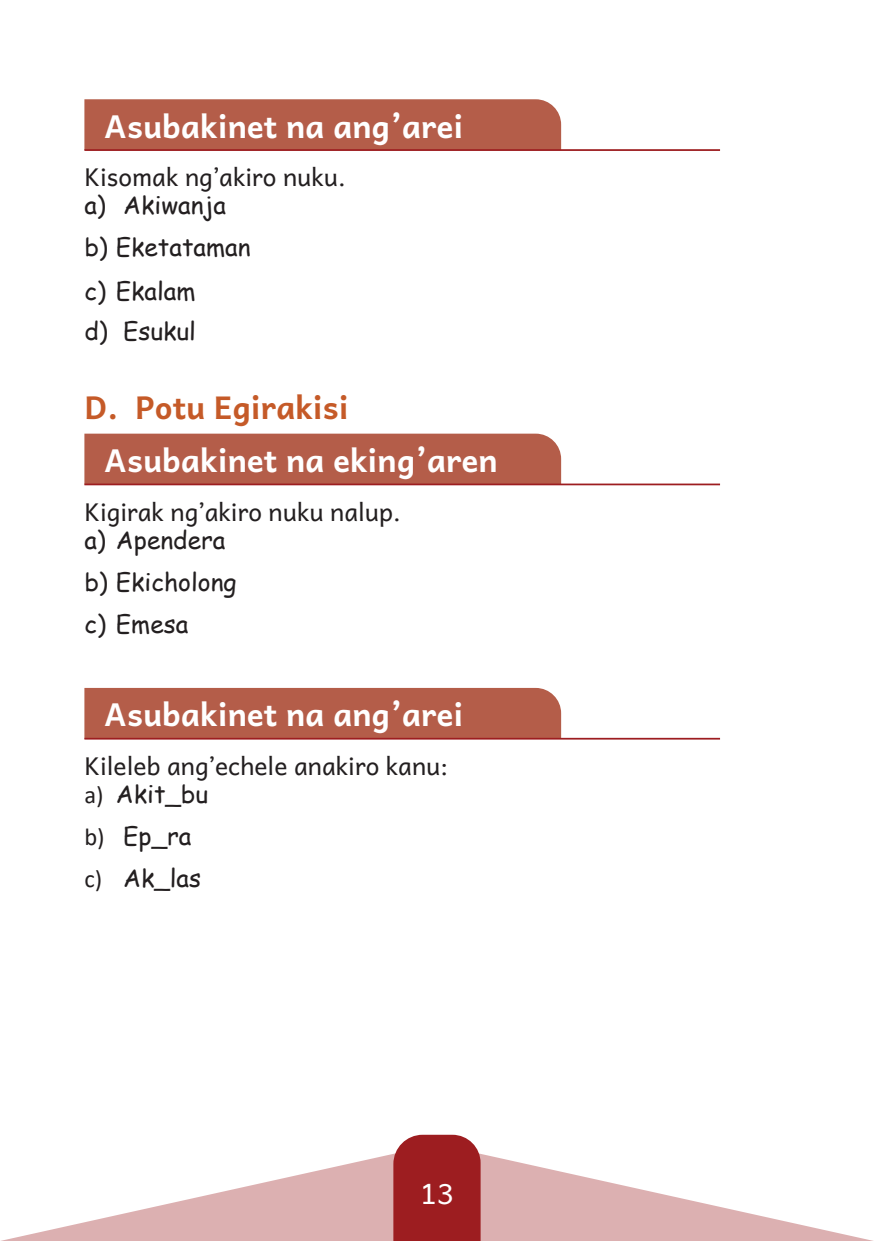
<style>
.page{position:relative;width:874px;height:1241px;background:#fff}
.page>*{position:absolute;margin:0;border:0;box-sizing:border-box;transform-origin:0 0}
.t1{font:700 31.5px "Andika New Basic";color:#fff}
.t2{font:700 31.5px "Andika New Basic";color:#c55a28}
.t3{font:28px "Andika";color:#fff}
.t4{font:24.5px/42px "Comic Sans MS";color:#231f20}
.t5{font:24.5px "Andika New Basic";color:#231f20}
.s1{font-family:"Calibri"}
</style>
<div class="page">
<svg style="left:5px;top:1153px;width:864px;height:87px"></svg>
<div style="left:393px;top:1134px;width:87px;height:106px;background:#9d1d20"></div>
<div style="left:84px;top:99px;width:477px;height:50px;background:#b45d49"></div>
<hr style="left:84px;top:149px;width:635px;height:2px;background:#9d1d20">
<div style="left:84px;top:433px;width:477px;height:50px;background:#b45d49"></div>
<hr style="left:84px;top:483px;width:635px;height:2px;background:#9d1d20">
<div style="left:84px;top:687px;width:477px;height:50px;background:#b45d49"></div>
<hr style="left:84px;top:737px;width:635px;height:2px;background:#9d1d20">
<p class="t1" style="left:104px;top:97px;width:360px">Asubakinet na ang’arei</p>
<p class="t5" style="left:84px;top:155px;width:263px">Kisomak ng’akiro nuku.</p>
<p class="t4" style="left:84px;top:183px;width:168px;line-height:42.9px">a) Akiwanja b) Eketataman c) Ekalam</p>
<p class="t4" style="left:84px;top:310px;width:113px">d) Esukul</p>
<p class="t2" style="left:84px;top:379px;width:265px">D. Potu Egirakisi</p>
<p class="t1" style="left:104px;top:431px;width:395px">Asubakinet na eking’aren</p>
<p class="t5" style="left:84px;top:489px;width:318px">Kigirak ng’akiro nuku nalup.</p>
<p class="t4" style="left:84px;top:518px;width:153px">a) Apendera b) Ekicholong c) Emesa</p>
<p class="t1" style="left:104px;top:685px;width:360px">Asubakinet na ang’arei</p>
<p class="t5" style="left:84px;top:743px;width:365px">Kileleb ang’echele anakiro kanu:</p>
<p class="t4" style="left:84px;top:772px;width:125px"><span class="s1">a)</span> Akit_bu <span class="s1">b)</span> Ep_ra <span class="s1">c)</span> Ak_las</p>
<p class="t3" style="left:420px;top:1177px;width:34px">13</p>
</div>
